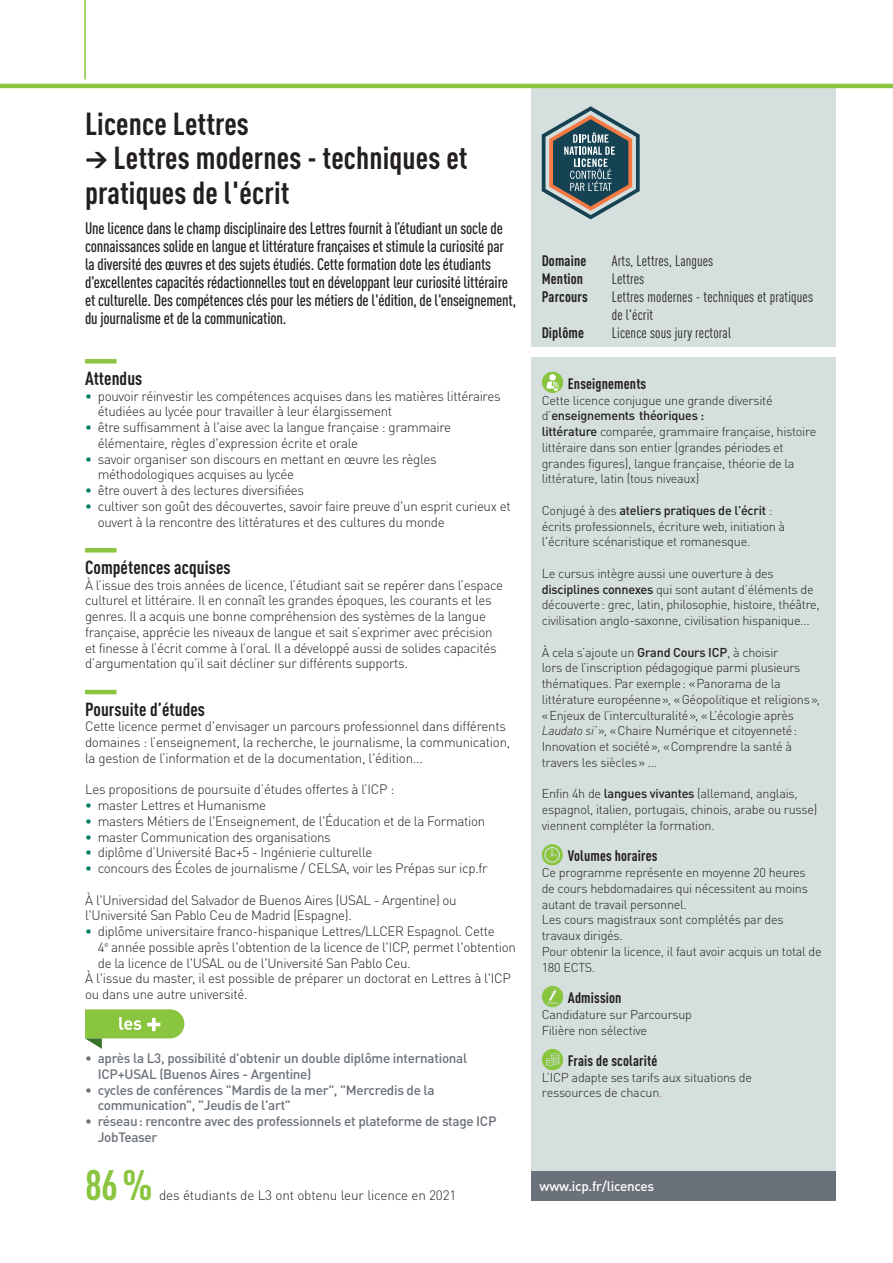
<style>
.page{position:relative;width:893px;height:1263px;background:#fff}
.page>*{position:absolute;margin:0;border:0;box-sizing:border-box;transform-origin:0 0}
.Chiffre-clés{font:700 condensed 42px "DINOT";color:#89c53f}
.GRD_titre_discipline{font:700 condensed 31.5px/34.5px "DINOT";letter-spacing:.005em;color:#231f20}
.Formation_titre1_vert_ICP_1offset{font:700 condensed 18.75px "DINOT";letter-spacing:.005em;color:#231f20}
.FORMATION_CHAPO_01{font:500 condensed 16.5px/18px "DINOT";letter-spacing:-.01em;color:#231f20}
.Menu{font:condensed 15px/18px "DINOT";letter-spacing:.01em;color:#231f20}
.Formation_titre_2{font:700 condensed 15px "DINOT";letter-spacing:.01em;color:#231f20}
.Menu-2{font:700 condensed 15px "DINOT";letter-spacing:.01em;color:#231f20}
.FORMATION_TEXTECOURANT_01{font:300 13.5px/15.8px "DINOT";letter-spacing:-.025em;color:#231f20}
.FORMATION_TEXTECOURANT_puce{font:300 13.5px/15.8px "DINOT";letter-spacing:-.02em;color:#231f20}
.t1{font:500 13.5px/15.8px "DINOT";letter-spacing:-.025em;color:#6b717a}
.Chiffre-clés-2{font:300 13.5px "DINOT";letter-spacing:-.01em;color:#231f20}
.t2{font:500 13.5px "DINOT";letter-spacing:-.02em;color:#fff}
.Formation_txt_courant_2{font:300 12.75px/15.8px "DINOT";letter-spacing:-.02em;color:#231f20}
.Formation_txt_courant_2-2{font:500 12.75px "DINOT";letter-spacing:-.02em;color:#231f20}
.s1{font-weight:500;color:#007c64}
.s2{font-weight:500}
.s3{font-weight:300}
.s4{font-style:italic}
.s5{color:#e74997}
</style>
<div class="page">
<hr style="left:84px;top:0;width:2px;height:79px;background:#89c53f">
<div style="left:531px;top:357px;width:305px;height:843px;background:#d5e0de"></div>
<div style="left:531px;top:84px;width:305px;height:263px;background:#d5e0de"></div>
<div style="left:531px;top:1171px;width:304px;height:29px;background:#6b717a"></div>
<hr style="left:0;top:84px;width:893px;height:4px;background:#89c53f">
<hr style="left:85px;top:359px;width:32px;height:4px;background:#89c53f">
<hr style="left:85px;top:548px;width:32px;height:4px;background:#89c53f">
<hr style="left:85px;top:690px;width:32px;height:4px;background:#89c53f">
<div style="left:542px;top:371px;width:21px;height:22px;background:#89c53f;border-radius:50%"></div>
<div style="left:549px;top:374px;width:7px;height:7px;background:#fff;border-radius:3px"></div>
<svg style="left:547px;top:381px;width:11px;height:9px"></svg>
<svg style="left:542px;top:844px;width:21px;height:21px"></svg>
<svg style="left:542px;top:986px;width:21px;height:21px"></svg>
<svg style="left:542px;top:1049px;width:21px;height:21px"></svg>
<svg style="left:542px;top:106px;width:98px;height:113px"></svg>
<svg style="left:85px;top:1009px;width:99px;height:40px"></svg>
<p class="GRD_titre_discipline" style="left:85px;top:106px;width:165px">Licence Lettres</p>
<p class="GRD_titre_discipline" style="left:85px;top:140px;width:384px">→ Lettres modernes - techniques et pratiques de l'écrit</p>
<p class="FORMATION_CHAPO_01" style="left:85px;top:219px;width:433px">Une licence dans le champ disciplinaire des Lettres fournit à l’étudiant un socle de connaissances solide en langue et littérature françaises et stimule la curiosité par la diversité des œuvres et des sujets étudiés. Cette formation dote les étudiants d'excellentes capacités rédactionnelles tout en développant leur curiosité littéraire et culturelle. Des compétences clés pour les métiers de l'édition, de l'enseignement, du journalisme et de la communication.</p>
<p class="Formation_titre1_vert_ICP_1offset" style="left:85px;top:367px;width:59px">Attendus</p>
<p class="FORMATION_TEXTECOURANT_01" style="left:98px;top:388px;width:404px;text-indent:-13px"><span class="s1">•</span> pouvoir réinvestir les compétences acquises dans les matières littéraires étudiées au lycée pour travailler à leur élargissement</p>
<p class="FORMATION_TEXTECOURANT_01" style="left:98px;top:419px;width:355px;text-indent:-13px"><span class="s1">•</span> être suffisamment à l'aise avec la langue française : grammaire élémentaire, règles d'expression écrite et orale</p>
<p class="FORMATION_TEXTECOURANT_01" style="left:98px;top:451px;width:340px;text-indent:-13px"><span class="s1">•</span> savoir organiser son discours en mettant en œuvre les règles méthodologiques acquises au lycée</p>
<p class="FORMATION_TEXTECOURANT_01" style="left:85px;top:482px;width:221px"><span class="s1">•</span> être ouvert à des lectures diversifiées</p>
<p class="FORMATION_TEXTECOURANT_01" style="left:98px;top:498px;width:414px;text-indent:-13px"><span class="s1">•</span> cultiver son goût des découvertes, savoir faire preuve d'un esprit curieux et ouvert à la rencontre des littératures et des cultures du monde</p>
<p class="Formation_titre1_vert_ICP_1offset" style="left:85px;top:556px;width:147px">Compétences acquises</p>
<p class="FORMATION_TEXTECOURANT_01" style="left:85px;top:577px;width:420px">À l’issue des trois années de licence, l’étudiant sait se repérer dans l’espace culturel et littéraire. Il en connaît les grandes époques, les courants et les genres. Il a acquis une bonne compréhension des systèmes de la langue française, apprécie les niveaux de langue et sait s’exprimer avec précision et finesse à l’écrit comme à l’oral. Il a développé aussi de solides capacités d’argumentation qu’il sait décliner sur différents supports.</p>
<p class="Formation_titre1_vert_ICP_1offset" style="left:85px;top:697px;width:122px">Poursuite d’études</p>
<p class="FORMATION_TEXTECOURANT_puce" style="left:85px;top:718px;width:427px">Cette licence permet d'envisager un parcours professionnel dans différents domaines : l’enseignement, la recherche, le journalisme, la communication, la gestion de l’information et de la documentation, l'édition...</p>
<p class="FORMATION_TEXTECOURANT_puce" style="left:85px;top:781px;width:311px">Les propositions de poursuite d’études offertes à l’ICP :</p>
<p class="FORMATION_TEXTECOURANT_01" style="left:85px;top:797px;width:183px"><span class="s1">•</span> master Lettres et Humanisme</p>
<p class="FORMATION_TEXTECOURANT_01" style="left:85px;top:813px;width:402px"><span class="s1">•</span> masters Métiers de l'Enseignement, de l'Éducation et de la Formation</p>
<p class="FORMATION_TEXTECOURANT_01" style="left:85px;top:829px;width:247px"><span class="s1">•</span> master Communication des organisations</p>
<p class="FORMATION_TEXTECOURANT_01" style="left:85px;top:844px;width:289px"><span class="s1">•</span> diplôme d’Université Bac+5 - Ingénierie culturelle</p>
<p class="FORMATION_TEXTECOURANT_01" style="left:85px;top:860px;width:404px"><span class="s1">•</span> concours des Écoles de journalisme / CELSA, voir les Prépas sur icp.fr</p>
<p class="FORMATION_TEXTECOURANT_puce" style="left:85px;top:892px;width:373px">À l'Universidad del Salvador de Buenos Aires (USAL - Argentine) ou l'Université San Pablo Ceu de Madrid (Espagne).</p>
<p class="FORMATION_TEXTECOURANT_01" style="left:98px;top:923px;width:420px;text-indent:-13px"><span class="s1">•</span> diplôme universitaire franco-hispanique Lettres/LLCER Espagnol. Cette<br>4<sup>e</sup> année possible après l'obtention de la licence de l'ICP, permet l'obtention de la licence de l'USAL ou de l'Université San Pablo Ceu.</p>
<p class="FORMATION_TEXTECOURANT_puce" style="left:85px;top:970px;width:427px">À l'issue du master, il est possible de préparer un doctorat en Lettres à l'ICP ou dans une autre université.</p>
<p class="t1" style="left:98px;top:1050px;width:371px;text-indent:-13px">• après la L3, possibilité d'obtenir un double diplôme international<br>ICP+USAL (Buenos Aires - Argentine)</p>
<p class="t1" style="left:98px;top:1081px;width:338px;text-indent:-13px">• cycles de conférences "Mardis de la mer", "Mercredis de la communication", "Jeudis de l'art"</p>
<p class="t1" style="left:98px;top:1113px;width:400px;text-indent:-13px">• réseau: rencontre avec des professionnels et plateforme de stage ICP<br>JobTeaser</p>
<p class="Chiffre-clés" style="left:85px;top:1160px;width:69px">86%</p>
<p class="Chiffre-clés-2" style="left:159px;top:1187px;width:299px">des étudiants de L3 ont obtenu leur licence en 2021</p>
<p class="Menu-2" style="left:542px;top:251px;width:46px">Domaine</p>
<p class="Menu" style="left:612px;top:251px;width:103px">Arts, Lettres, Langues</p>
<p class="Menu-2" style="left:542px;top:269px;width:43px">Mention</p>
<p class="Menu" style="left:612px;top:269px;width:34px">Lettres</p>
<p class="Menu-2" style="left:542px;top:287px;width:48px">Parcours</p>
<p class="Menu" style="left:612px;top:287px;width:203px">Lettres modernes - techniques et pratiques de l'écrit</p>
<p class="Menu-2" style="left:542px;top:323px;width:44px">Diplôme</p>
<p class="Menu" style="left:612px;top:323px;width:121px">Licence sous jury rectoral</p>
<p class="Formation_titre_2" style="left:568px;top:374px;width:80px">Enseignements</p>
<p class="Formation_txt_courant_2" style="left:542px;top:392px;width:232px">Cette licence conjugue une grande diversité d’<span class="s2">enseignements théoriques :</span></p>
<p class="Formation_txt_courant_2" style="left:542px;top:423px;width:276px"><span class="s2">littérature</span> comparée, grammaire française, histoire littéraire dans son entier (grandes périodes et grandes figures), langue française, théorie de la littérature, latin (tous niveaux)</p>
<p class="Formation_txt_courant_2-2" style="left:542px;top:502px;width:232px"><span class="s3">Conjugé à des</span> ateliers pratiques de l'écrit <span class="s3">:</span></p>
<p class="Formation_txt_courant_2" style="left:542px;top:518px;width:245px">écrits professionnels, écriture web, initiation à l'écriture scénaristique et romanesque.</p>
<p class="Formation_txt_courant_2" style="left:542px;top:565px;width:280px">Le cursus intègre aussi une ouverture à des <span class="s2">disciplines connexes</span> qui sont autant d’éléments de découverte: grec, latin, philosophie, histoire, théâtre, civilisation anglo-saxonne, civilisation hispanique...</p>
<p class="Formation_txt_courant_2" style="left:542px;top:644px;width:280px">À cela s’ajoute un <span class="s2">Grand Cours ICP</span>, à choisir<br>lors de l’inscription pédagogique parmi plusieurs thématiques. Par exemple: «Panorama de la littérature européenne», «Géopolitique et religions», «Enjeux de l’interculturalité», «L’écologie après <span class="s4">Laudato si’</span>», «Chaire Numérique et citoyenneté:<br>Innovation et société», «Comprendre la santé à travers les siècles» …</p>
<p class="Formation_txt_courant_2" style="left:542px;top:786px;width:277px">Enfin 4h de <span class="s2">langues vivantes</span> (allemand, anglais, espagnol, italien, portugais, chinois, arabe ou russe) viennent compléter la formation.</p>
<p class="Formation_titre_2" style="left:568px;top:847px;width:91px">Volumes horaires</p>
<p class="Formation_txt_courant_2" style="left:542px;top:864px;width:268px">Ce programme représente en moyenne 20 heures de cours hebdomadaires qui nécessitent au moins autant de travail personnel.</p>
<p class="Formation_txt_courant_2" style="left:542px;top:912px;width:243px">Les cours magistraux sont complétés par des travaux dirigés.</p>
<p class="Formation_txt_courant_2" style="left:542px;top:943px;width:281px">Pour obtenir la licence, il faut avoir acquis un total de<br>180 ECTS.</p>
<p class="Formation_titre_2" style="left:568px;top:989px;width:55px">Admission</p>
<p class="Formation_txt_courant_2" style="left:542px;top:1006px;width:152px">Candidature sur Parcoursup</p>
<p class="Formation_txt_courant_2" style="left:542px;top:1022px;width:107px">Filière non sélective</p>
<p class="Formation_titre_2" style="left:568px;top:1052px;width:91px">Frais de scolarité</p>
<p class="Formation_txt_courant_2" style="left:542px;top:1069px;width:212px;line-height:15.3px">L’ICP adapte ses tarifs aux situations de ressources de chacun<span class="s5">.</span></p>
<p class="t2" style="left:540px;top:1177px;width:116px">www.icp.fr/licences</p>
</div>
